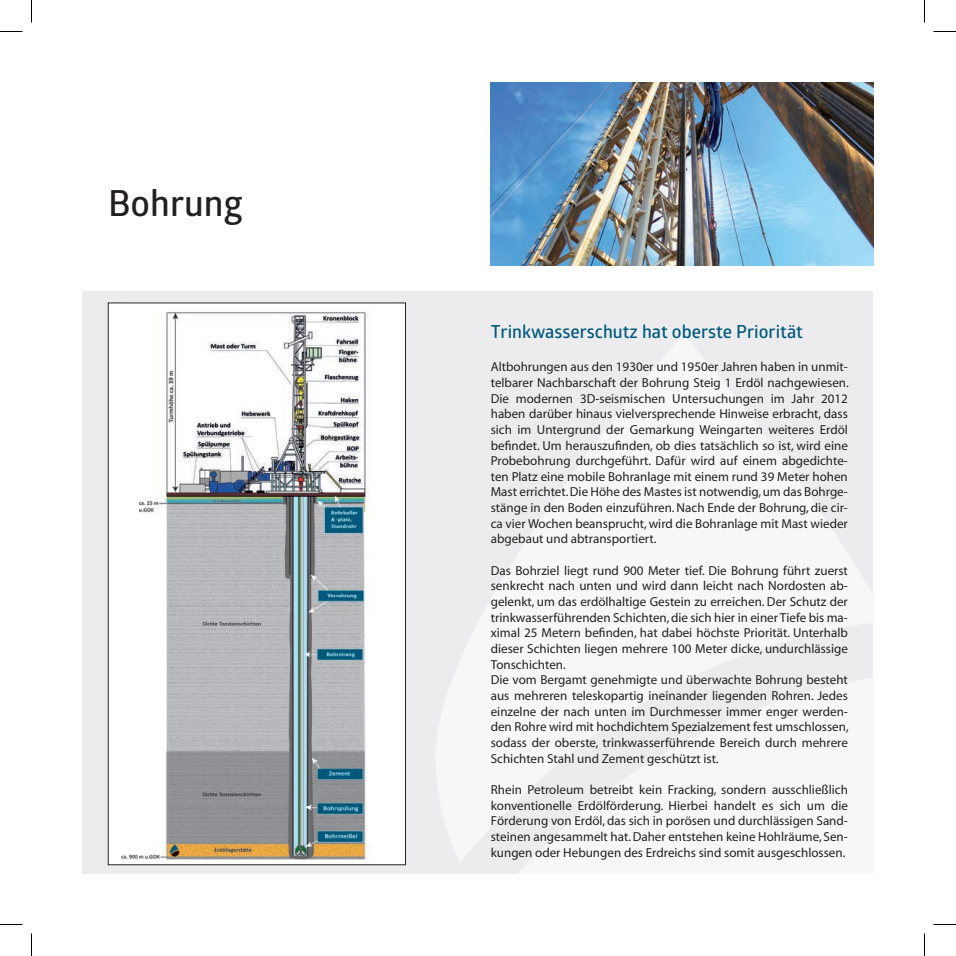
<style>
.page{position:relative;width:956px;height:956px;background:#fff}
.page>*{position:absolute;margin:0;border:0;box-sizing:border-box;transform-origin:0 0}
.t1{font:36px "Glober Semi Bold Free";color:#231f20}
.t2{font:18px "Glober Semi Bold Free";color:#00597c}
.t3{font:13.05px/15.6px "Myriad MM 400 600";color:#231f20;text-align:justify}
</style>
<div class="page">
<img style="left:491px;top:83px;width:382px;height:182px">
<div style="left:83px;top:291px;width:790px;height:582px;background:#ececee"></div>
<svg style="left:436px;top:335px;width:437px;height:526px;fill:#f7f7f8"></svg>
<svg style="left:488px;top:672px;width:385px;height:201px;fill:#f7f7f8"></svg>
<div style="left:108px;top:303px;width:297px;height:562px;background:#fff"></div>
<img style="left:122px;top:312px;width:247px;height:547px">
<div style="left:108px;top:303px;width:298px;height:562px;border:1px solid #231f20"></div>
<svg style="left:0;top:31px;width:22px;height:1px"></svg>
<svg style="left:933px;top:31px;width:23px;height:1px"></svg>
<svg style="left:0;top:924px;width:22px;height:1px"></svg>
<svg style="left:933px;top:924px;width:23px;height:1px"></svg>
<svg style="left:31px;top:0;width:1px;height:23px"></svg>
<svg style="left:31px;top:933px;width:1px;height:23px"></svg>
<svg style="left:924px;top:0;width:1px;height:23px"></svg>
<svg style="left:924px;top:933px;width:1px;height:23px"></svg>
<h1 class="t1" style="left:108px;top:178px;width:136px">Bohrung</h1>
<h2 class="t2" style="left:491px;top:319px;width:314px">Trinkwasserschutz hat oberste Priorität</h2>
<p class="t3" style="left:491px;top:360px;width:360px">Altbohrungen aus den 1930er und 1950er Jahren haben in unmit&shy;telbarer Nachbarschaft der Bohrung Steig 1 Erdöl nachgewiesen.<br>Die modernen 3D-seismischen Untersuchungen im Jahr 2012 haben darüber hinaus vielversprechende Hinweise erbracht, dass sich im Untergrund der Gemarkung Weingarten weiteres Erdöl befindet. Um herauszufinden, ob dies tatsächlich so ist, wird eine Probebohrung durchgeführt. Dafür wird auf einem abgedichte&shy;ten Platz eine mobile Bohranlage mit einem rund 39 Meter hohen Mast errichtet. Die Höhe des Mastes ist notwendig, um das Bohrge&shy;stänge in den Boden einzuführen. Nach Ende der Bohrung, die cir&shy;ca vier Wochen beansprucht, wird die Bohranlage mit Mast wieder abgebaut und abtransportiert.</p>
<p class="t3" style="left:491px;top:563px;width:360px;text-align:left">Das Bohrziel liegt rund 900 Meter tief. Die Bohrung führt zuerst senkrecht nach unten und wird dann leicht nach Nordosten ab&shy;gelenkt, um das erdölhaltige Gestein zu erreichen. Der Schutz der trinkwasserführenden Schichten, die sich hier in einer Tiefe bis ma&shy;ximal 25 Metern befinden, hat dabei höchste Priorität. Unterhalb dieser Schichten liegen mehrere 100 Meter dicke, undurchlässige Tonschichten.<br>Die vom Bergamt genehmigte und überwachte Bohrung besteht aus mehreren teleskopartig ineinander liegenden Rohren. Jedes einzelne der nach unten im Durchmesser immer enger werden&shy;den Rohre wird mit hochdichtem Spezialzement fest umschlossen, sodass der oberste, trinkwasserführende Bereich durch mehrere Schichten Stahl und Zement geschützt ist.</p>
<p class="t3" style="left:491px;top:782px;width:359px">Rhein Petroleum betreibt kein Fracking, sondern ausschließlich konventionelle Erdölförderung. Hierbei handelt es sich um die Förderung von Erdöl, das sich in porösen und durchlässigen Sand&shy;steinen angesammelt hat. Daher entstehen keine Hohlräume, Sen&shy;kungen oder Hebungen des Erdreichs sind somit ausgeschlossen.</p>
</div>
